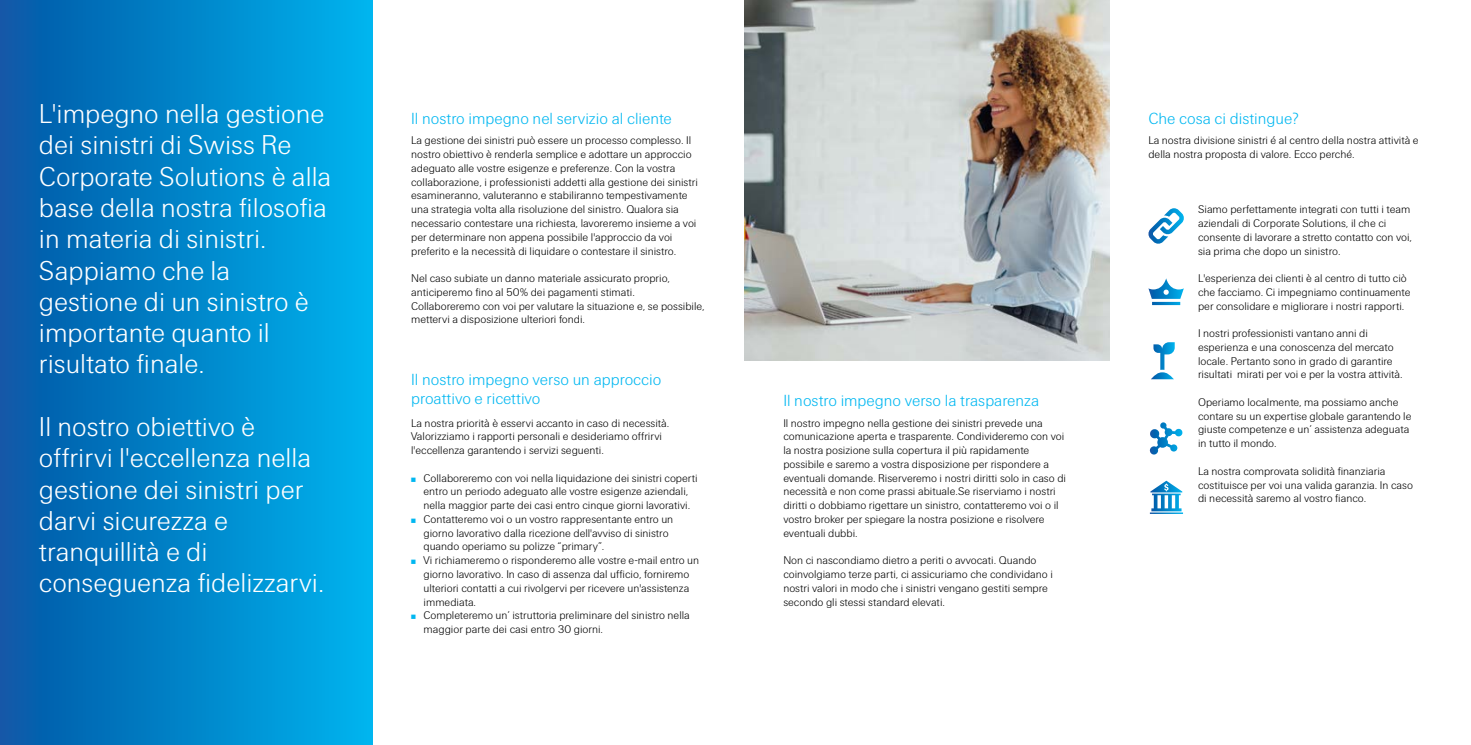
<style>
.page{position:relative;width:1471px;height:745px;background:#fff}
.page>*{position:absolute;margin:0;border:0;box-sizing:border-box;transform-origin:0 0}
.t1{font:300 27.5px/31.2px "Swiss Re Sans OT";color:#fff}
.t2{font:300 16.25px/18.8px "Swiss Re Sans OT";color:#00b7f1}
.t3{font:300 11.25px/13.8px "Swiss Re Sans OT";color:#000}
.s1{color:#00b7f1}
</style>
<div class="page">
<img style="left:744px;top:0;width:365px;height:361px">
<svg style="left:1149px;top:480px;width:34px;height:33px"></svg>
<svg style="left:1149px;top:422px;width:34px;height:32px"></svg>
<svg style="left:1148px;top:278px;width:35px;height:27px"></svg>
<svg style="left:1151px;top:342px;width:23px;height:37px"></svg>
<svg style="left:1148px;top:208px;width:36px;height:36px"></svg>
<div style="left:0;top:0;width:372px;height:744px;background:linear-gradient(to right,#0557a6,#00b3ee)"></div>
<h1 class="t1" style="left:39px;top:98px;width:294px">L'impegno nella gestione dei sinistri di Swiss Re<br>Corporate Solutions è alla base della nostra filosofia in materia di sinistri.<br>Sappiamo che la gestione di un sinistro è importante quanto il risultato finale.</h1>
<h1 class="t1" style="left:39px;top:411px;width:287px">Il nostro obiettivo è offrirvi l'eccellenza nella gestione dei sinistri per darvi sicurezza e tranquillità e di conseguenza fidelizzarvi.</h1>
<h2 class="t2" style="left:411px;top:109px;width:262px">Il nostro impegno nel servizio al cliente</h2>
<p class="t3" style="left:411px;top:134px;width:288px">La gestione dei sinistri può essere un processo complesso. Il nostro obiettivo è renderla semplice e adottare un approccio adeguato alle vostre esigenze e preferenze. Con la vostra collaborazione, i professionisti addetti alla gestione dei sinistri esamineranno, valuteranno e stabiliranno tempestivamente una strategia volta alla risoluzione del sinistro. Qualora sia necessario contestare una richiesta, lavoreremo insieme a voi per determinare non appena possibile l'approccio da voi preferito e la necessità di liquidare o contestare il sinistro.</p>
<p class="t3" style="left:411px;top:271px;width:295px">Nel caso subiate un danno materiale assicurato proprio, anticiperemo fino al 50% dei pagamenti stimati.<br>Collaboreremo con voi per valutare la situazione e, se possibile, mettervi a disposizione ulteriori fondi.</p>
<h2 class="t2" style="left:411px;top:370px;width:252px">Il nostro impegno verso un approccio proattivo e ricettivo</h2>
<p class="t3" style="left:411px;top:416px;width:260px">La nostra priorità è esservi accanto in caso di necessità.<br>Valorizziamo i rapporti personali e desideriamo offrirvi l'eccellenza garantendo i servizi seguenti.</p>
<p class="t3" style="left:411px;top:471px;width:288px"><span class="s1">̤</span> Collaboreremo con voi nella liquidazione dei sinistri coperti</p>
<p class="t3" style="left:423px;top:484px;width:266px">entro un periodo adeguato alle vostre esigenze aziendali,</p>
<p class="t3" style="left:423px;top:498px;width:268px">nella maggior parte dei casi entro cinque giorni lavorativi.</p>
<p class="t3" style="left:411px;top:512px;width:264px"><span class="s1">̤</span> Contatteremo voi o un vostro rappresentante entro un</p>
<p class="t3" style="left:423px;top:526px;width:246px">giorno lavorativo dalla ricezione dell'avviso di sinistro</p>
<p class="t3" style="left:423px;top:539px;width:182px">quando operiamo su polizze “primary”.</p>
<p class="t3" style="left:411px;top:553px;width:289px"><span class="s1">̤</span> Vi richiameremo o risponderemo alle vostre e-mail entro un</p>
<p class="t3" style="left:423px;top:567px;width:267px">giorno lavorativo. In caso di assenza dal ufficio, forniremo</p>
<p class="t3" style="left:423px;top:580px;width:267px">ulteriori contatti a cui rivolgervi per ricevere un'assistenza</p>
<p class="t3" style="left:423px;top:594px;width:54px">immediata.</p>
<p class="t3" style="left:411px;top:608px;width:280px"><span class="s1">̤</span> Completeremo un’ istruttoria preliminare del sinistro nella</p>
<p class="t3" style="left:423px;top:622px;width:181px">maggior parte dei casi entro 30 giorni.</p>
<h2 class="t2" style="left:783px;top:391px;width:257px">Il nostro impegno verso la trasparenza</h2>
<p class="t3" style="left:783px;top:416px;width:284px">Il nostro impegno nella gestione dei sinistri prevede una comunicazione aperta e trasparente. Condivideremo con voi la nostra posizione sulla copertura il più rapidamente possibile e saremo a vostra disposizione per rispondere a eventuali domande. Riserveremo i nostri diritti solo in caso di necessità e non come prassi abituale.Se riserviamo i nostri diritti o dobbiamo rigettare un sinistro, contatteremo voi o il vostro broker per spiegare la nostra posizione e risolvere eventuali dubbi.</p>
<p class="t3" style="left:783px;top:553px;width:271px">Non ci nascondiamo dietro a periti o avvocati. Quando coinvolgiamo terze parti, ci assicuriamo che condividano i nostri valori in modo che i sinistri vengano gestiti sempre secondo gli stessi standard elevati.</p>
<h2 class="t2" style="left:1148px;top:109px;width:152px">Che cosa ci distingue?</h2>
<p class="t3" style="left:1148px;top:134px;width:272px">La nostra divisione sinistri é al centro della nostra attività e della nostra proposta di valore. Ecco perché.</p>
<p class="t3" style="left:1198px;top:202px;width:216px">Siamo perfettamente integrati con tutti i team aziendali di Corporate Solutions, il che ci consente di lavorare a stretto contatto con voi, sia prima che dopo un sinistro.</p>
<p class="t3" style="left:1198px;top:271px;width:214px">L'esperienza dei clienti è al centro di tutto ciò che facciamo. Ci impegniamo continuamente per consolidare e migliorare i nostri rapporti.</p>
<p class="t3" style="left:1198px;top:326px;width:206px">I nostri professionisti vantano anni di esperienza e una conoscenza del mercato locale. Pertanto sono in grado di garantire risultati mirati per voi e per la vostra attività.</p>
<p class="t3" style="left:1198px;top:395px;width:215px">Operiamo localmente, ma possiamo anche contare su un expertise globale garantendo le giuste competenze e un’ assistenza adeguata in tutto il mondo.</p>
<p class="t3" style="left:1198px;top:464px;width:216px">La nostra comprovata solidità finanziaria costituisce per voi una valida garanzia. In caso di necessità saremo al vostro fianco.</p>
</div>
